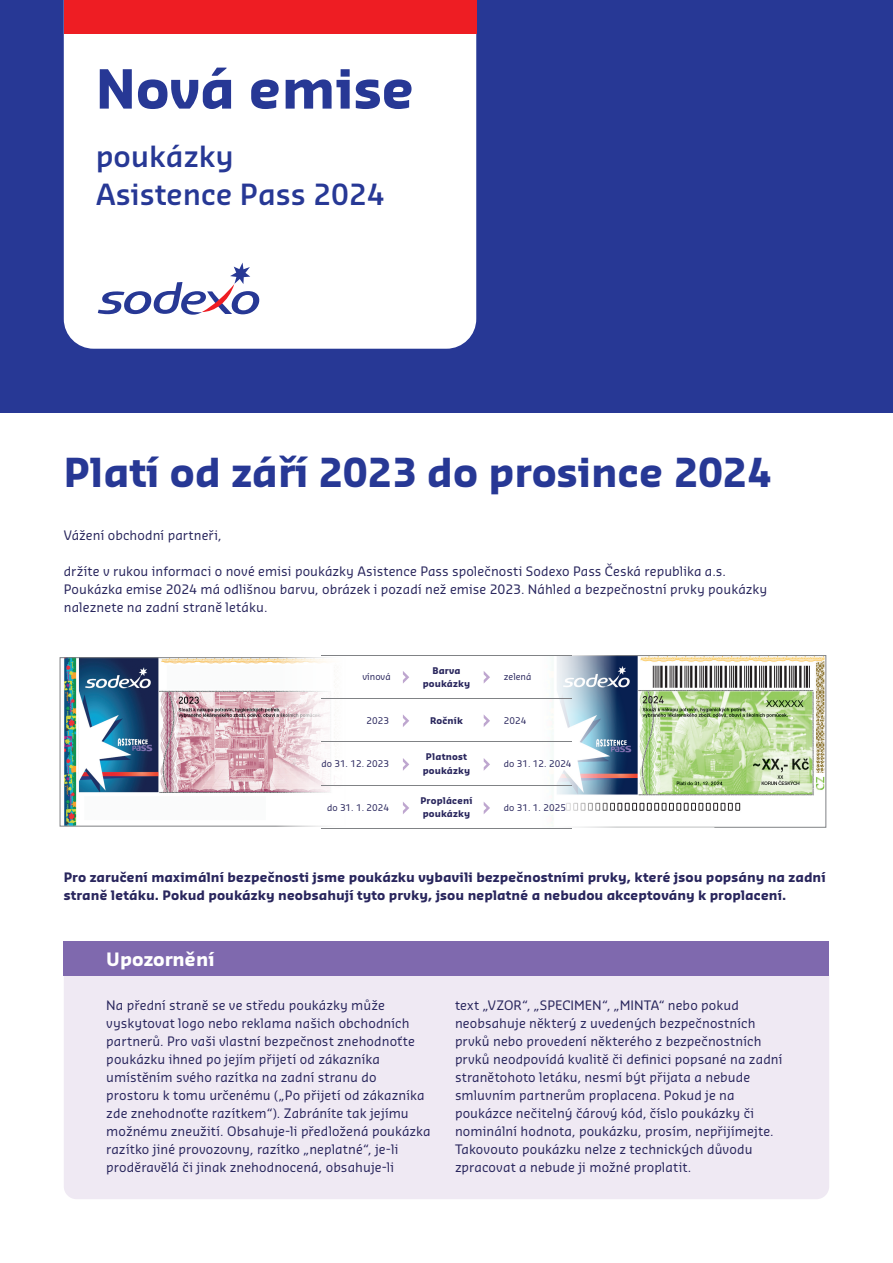
<style>
.page{position:relative;width:893px;height:1263px;background:#fff}
.page>*{position:absolute;margin:0;border:0;box-sizing:border-box;transform-origin:0 0}
.t1{font:700 52.5px "Sansa Pro";color:#273895}
.t2{font:700 39px "Sansa Pro";color:#273895}
.t3{font:600 28.5px/37.5px "Sansa Pro";color:#273895}
.t4{font:700 18px "Sansa Pro";color:#fff}
.t5{font:12.75px/18px "Sansa Pro";letter-spacing:.01em;color:#29265d}
.t6{font:700 12.75px/18px "Sansa Pro";letter-spacing:.01em;color:#29265d}
.t7{font:9px "Sansa Pro";color:#29265d}
.t8{font:700 9px/13.5px "Sansa Pro";letter-spacing:.02em;color:#29265d;text-align:center}
</style>
<div class="page">
<div style="left:0;top:0;width:893px;height:412px;background:#273895"></div>
<img style="left:64px;top:659px;width:211px;height:165px">
<div style="left:60px;top:657px;width:286px;height:169px;border:1px solid #808285"></div>
<svg style="left:275px;top:657px;width:75px;height:170px"></svg>
<img style="left:616px;top:655px;width:211px;height:173px">
<div style="left:540px;top:655px;width:286px;height:172px;border:1px solid #808285"></div>
<svg style="left:535px;top:655px;width:81px;height:172px"></svg>
<div style="left:64px;top:34px;width:412px;height:315px;background:#fff"></div>
<div style="left:64px;top:0;width:412px;height:34px;background:#ee1d23"></div>
<svg style="left:98px;top:263px;width:161px;height:52px"></svg>
<img style="left:577px;top:827px;width:137px;height:1px">
<div style="left:64px;top:976px;width:765px;height:223px;background:#efe9f3"></div>
<div style="left:64px;top:942px;width:765px;height:34px;background:#7f69ae"></div>
<hr style="left:321px;top:655px;width:81px;height:1px;background:#808285">
<hr style="left:402px;top:655px;width:89px;height:1px;background:#808285">
<hr style="left:491px;top:655px;width:81px;height:1px;background:#808285">
<hr style="left:321px;top:698px;width:81px;height:1px;background:#808285">
<hr style="left:402px;top:698px;width:89px;height:1px;background:#808285">
<hr style="left:491px;top:698px;width:81px;height:1px;background:#808285">
<hr style="left:321px;top:742px;width:81px;height:1px;background:#808285">
<hr style="left:402px;top:742px;width:89px;height:1px;background:#808285">
<hr style="left:491px;top:742px;width:81px;height:1px;background:#808285">
<hr style="left:321px;top:785px;width:81px;height:1px;background:#808285">
<hr style="left:402px;top:785px;width:89px;height:1px;background:#808285">
<hr style="left:491px;top:785px;width:81px;height:1px;background:#808285">
<hr style="left:321px;top:828px;width:81px;height:1px;background:#808285">
<hr style="left:402px;top:828px;width:89px;height:1px;background:#808285">
<hr style="left:491px;top:828px;width:81px;height:1px;background:#808285">
<svg style="left:403px;top:671px;width:6px;height:13px"></svg>
<svg style="left:403px;top:714px;width:6px;height:13px"></svg>
<svg style="left:403px;top:758px;width:6px;height:13px"></svg>
<svg style="left:403px;top:802px;width:6px;height:12px"></svg>
<svg style="left:484px;top:671px;width:6px;height:12px"></svg>
<svg style="left:484px;top:715px;width:6px;height:12px"></svg>
<svg style="left:484px;top:758px;width:6px;height:13px"></svg>
<svg style="left:484px;top:802px;width:6px;height:12px"></svg>
<h1 class="t1" style="left:96px;top:54px;width:320px">Nová emise</h1>
<h3 class="t3" style="left:96px;top:137px;width:290px">poukázky<br>Asistence Pass 2024</h3>
<h2 class="t2" style="left:64px;top:446px;width:709px">Platí od září 2023 do prosince 2024</h2>
<p class="t5" style="left:64px;top:525px;width:159px">Vážení obchodní partneři,</p>
<p class="t5" style="left:64px;top:562px;width:705px">držíte v rukou informaci o nové emisi poukázky Asistence Pass společnosti Sodexo Pass Česká republika a.s.<br>Poukázka emise 2024 má odlišnou barvu, obrázek i pozadí než emise 2023. Náhled a bezpečnostní prvky poukázky naleznete na zadní straně letáku.</p>
<p class="t7" style="left:362px;top:671px;width:30px">vínová</p>
<p class="t8" style="left:423px;top:663px;width:49px">Barva poukázky</p>
<p class="t7" style="left:504px;top:671px;width:29px">zelená</p>
<p class="t7" style="left:367px;top:714px;width:24px">2023</p>
<p class="t8" style="left:430px;top:713px;width:34px">Ročník</p>
<p class="t7" style="left:504px;top:714px;width:24px">2024</p>
<p class="t7" style="left:321px;top:758px;width:69px">do 31. 12. 2023</p>
<p class="t8" style="left:423px;top:750px;width:49px">Platnost poukázky</p>
<p class="t7" style="left:504px;top:758px;width:69px">do 31. 12. 2024</p>
<p class="t7" style="left:327px;top:801px;width:64px">do 31. 1. 2024</p>
<p class="t8" style="left:420px;top:793px;width:54px;text-align:left">Proplácení poukázky</p>
<p class="t7" style="left:504px;top:801px;width:64px">do 31. 1. 2025</p>
<p class="t6" style="left:64px;top:868px;width:763px">Pro zaručení maximální bezpečnosti jsme poukázku vybavili bezpečnostními prvky, které jsou popsány na zadní straně letáku. Pokud poukázky neobsahují tyto prvky, jsou neplatné a nebudou akceptovány k proplacení.</p>
<h3 class="t4" style="left:106px;top:947px;width:110px">Upozornění</h3>
<p class="t5" style="left:106px;top:995px;width:326px">Na přední straně se ve středu poukázky může vyskytovat logo nebo reklama našich obchodních partnerů. Pro vaši vlastní bezpečnost znehodnoťte poukázku ihned po jejím přijetí od zákazníka umístěním svého razítka na zadní stranu do prostoru k tomu určenému („Po přijetí od zákazníka zde znehodnoťte razítkem“). Zabráníte tak jejímu možnému zneužití. Obsahuje-li předložená poukázka razítko jiné provozovny, razítko „neplatné“, je-li proděravělá či jinak znehodnocená, obsahuje-li</p>
<p class="t5" style="left:455px;top:995px;width:329px">text „VZOR“, „SPECIMEN“, „MINTA“ nebo pokud neobsahuje některý z uvedených bezpečnostních prvků nebo provedení některého z bezpečnostních prvků neodpovídá kvalitě či definici popsané na zadní stranětohoto letáku, nesmí být přijata a nebude smluvním partnerům proplacena. Pokud je na poukázce nečitelný čárový kód, číslo poukázky či nominální hodnota, poukázku, prosím, nepřijímejte.<br>Takovouto poukázku nelze z technických důvodu zpracovat a nebude ji možné proplatit.</p>
</div>
